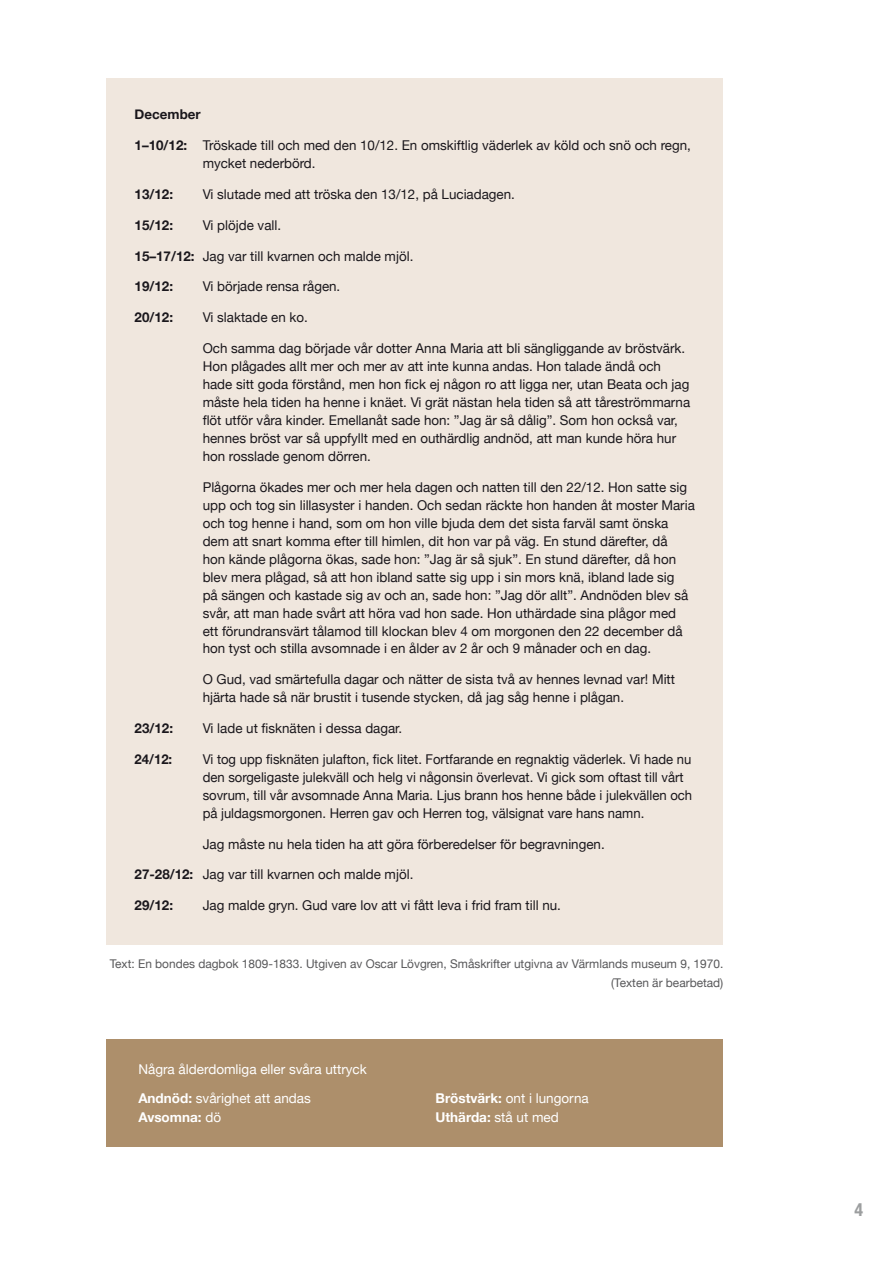
<style>
.page{position:relative;width:893px;height:1263px;background:#fff}
.page>*{position:absolute;margin:0;border:0;box-sizing:border-box;transform-origin:0 0}
.t1{font:700 condensed 18px "Helvetica Neue";color:#9c9e9f}
.t2{font:13.5px/18px "Helvetica Neue";color:#1a171c}
.t3{font:13.5px/19.2px "Helvetica Neue";color:#fff}
.t4{font:700 13.5px "Helvetica Neue";color:#1a171c}
.t5{font:12px/19.2px "Helvetica Neue";color:#58585a;text-align:right}
.s1{font-weight:700}
</style>
<div class="page">
<div style="left:106px;top:79px;width:617px;height:866px;background:#f0e7de"></div>
<div style="left:106px;top:1038px;width:617px;height:108px;background:#ad8f6b"></div>
<p class="t4" style="left:135px;top:106px;width:68px">December</p>
<p class="t2" style="left:203px;top:136px;width:490px;text-indent:-68px"><span class="s1">1–10/12:</span> Tröskade till och med den 10/12. En omskiftlig väderlek av köld och snö och regn, mycket nederbörd.</p>
<p class="t4" style="left:135px;top:186px;width:40px">13/12:</p>
<p class="t2" style="left:203px;top:185px;width:314px">Vi slutade med att tröska den 13/12, på Luciadagen.</p>
<p class="t4" style="left:135px;top:217px;width:40px">15/12:</p>
<p class="t2" style="left:203px;top:216px;width:80px">Vi plöjde vall.</p>
<p class="t2" style="left:135px;top:246px;width:280px"><span class="s1">15–17/12:</span> Jag var till kvarnen och malde mjöl.</p>
<p class="t4" style="left:135px;top:278px;width:40px">19/12:</p>
<p class="t2" style="left:203px;top:277px;width:139px">Vi började rensa rågen.</p>
<p class="t4" style="left:135px;top:309px;width:40px">20/12:</p>
<p class="t2" style="left:203px;top:308px;width:107px">Vi slaktade en ko.</p>
<p class="t2" style="left:203px;top:339px;width:489px">Och samma dag började vår dotter Anna Maria att bli sängliggande av bröstvärk.<br>Hon plågades allt mer och mer av att inte kunna andas. Hon talade ändå och hade sitt goda förstånd, men hon fick ej någon ro att ligga ner, utan Beata och jag måste hela tiden ha henne i knäet. Vi grät nästan hela tiden så att tåreströmmarna flöt utför våra kinder. Emellanåt sade hon: ”Jag är så dålig”. Som hon också var, hennes bröst var så uppfyllt med en outhärdlig andnöd, att man kunde höra hur hon rosslade genom dörren.</p>
<p class="t2" style="left:203px;top:477px;width:494px">Plågorna ökades mer och mer hela dagen och natten till den 22/12. Hon satte sig upp och tog sin lillasyster i handen. Och sedan räckte hon handen åt moster Maria och tog henne i hand, som om hon ville bjuda dem det sista farväl samt önska dem att snart komma efter till himlen, dit hon var på väg. En stund därefter, då<br>hon kände plågorna ökas, sade hon: ”Jag är så sjuk”. En stund därefter, då hon blev mera plågad, så att hon ibland satte sig upp i sin mors knä, ibland lade sig<br>på sängen och kastade sig av och an, sade hon: ”Jag dör allt”. Andnöden blev så svår, att man hade svårt att höra vad hon sade. Hon uthärdade sina plågor med ett förundransvärt tålamod till klockan blev 4 om morgonen den 22 december då hon tyst och stilla avsomnade i en ålder av 2 år och 9 månader och en dag.</p>
<p class="t2" style="left:203px;top:670px;width:474px">O Gud, vad smärtefulla dagar och nätter de sista två av hennes levnad var! Mitt hjärta hade så när brustit i tusende stycken, då jag såg henne i plågan.</p>
<p class="t4" style="left:135px;top:720px;width:40px">23/12:</p>
<p class="t2" style="left:203px;top:719px;width:201px">Vi lade ut fisknäten i dessa dagar.</p>
<p class="t4" style="left:135px;top:751px;width:39px">24/12:</p>
<p class="t2" style="left:203px;top:750px;width:491px">Vi tog upp fisknäten julafton, fick litet. Fortfarande en regnaktig väderlek. Vi hade nu den sorgeligaste julekväll och helg vi någonsin överlevat. Vi gick som oftast till vårt sovrum, till vår avsomnade Anna Maria. Ljus brann hos henne både i julekvällen och på juldagsmorgonen. Herren gav och Herren tog, välsignat vare hans namn.</p>
<p class="t2" style="left:203px;top:835px;width:404px">Jag måste nu hela tiden ha att göra förberedelser för begravningen.</p>
<p class="t2" style="left:135px;top:865px;width:280px"><span class="s1">27-28/12:</span> Jag var till kvarnen och malde mjöl.</p>
<p class="t4" style="left:135px;top:897px;width:40px">29/12:</p>
<p class="t2" style="left:203px;top:896px;width:360px">Jag malde gryn. Gud vare lov att vi fått leva i frid fram till nu.</p>
<p class="t5" style="left:110px;top:954px;width:615px">Text: En bondes dagbok 1809-1833. Utgiven av Oscar Lövgren, Småskrifter utgivna av Värmlands museum 9, 1970. (Texten är bearbetad)</p>
<p class="t3" style="left:138px;top:1059px;width:230px">Några ålderdomliga eller svåra uttryck</p>
<p class="t3" style="left:138px;top:1088px;width:174px"><span class="s1">Andnöd:</span> svårighet att andas<br><span class="s1">Avsomna:</span> dö</p>
<p class="t3" style="left:435px;top:1088px;width:155px"><span class="s1">Bröstvärk:</span> ont i lungorna<br><span class="s1">Uthärda:</span> stå ut med</p>
<h1 class="t1" style="left:855px;top:1198px;width:10px">4</h1>
</div>
